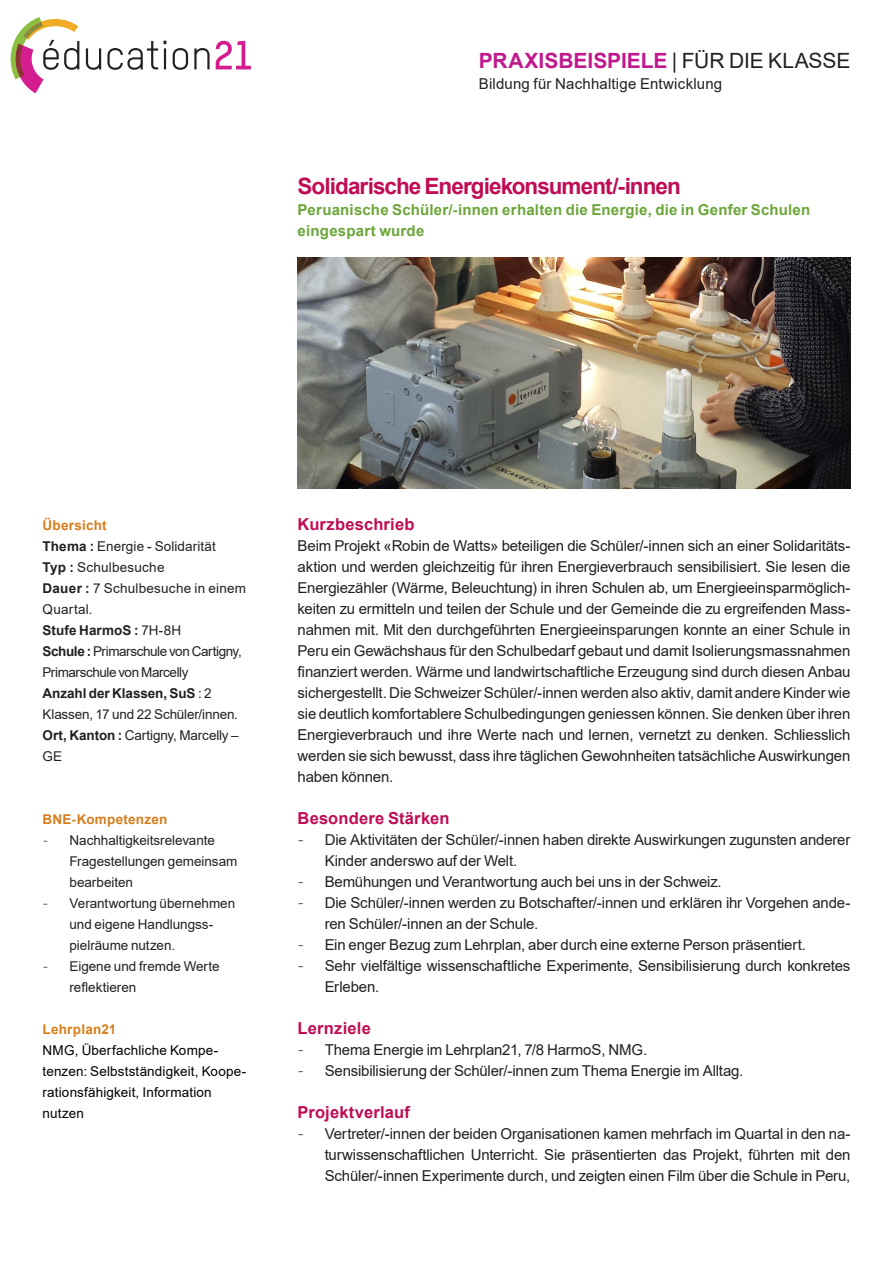
<style>
.page{position:relative;width:893px;height:1263px;background:#fff}
.page>*{position:absolute;margin:0;border:0;box-sizing:border-box;transform-origin:0 0}
._1_Titel_18_pt{font:700 22.5px "Arial";letter-spacing:-.04em;color:#c00c54}
._2_Grundschrift_10_p{font:700 21px "Arial";color:#c0198d}
._1_Untertitel_11_pt{font:700 16.5px "Arial";letter-spacing:.01em;color:#c00c54}
._2_Grundschrift_10_p-2{font:15px/21px "Arial";letter-spacing:-.01em;color:#231f20}
._1_Untertitel_11_pt-2{font:700 15px/21px "Arial";letter-spacing:.015em;color:#6ba639}
._2_Grundschrift_10_p-3{font:15px "Arial";letter-spacing:.015em;color:#231f20}
._2_Grundschrift_10_p-4{font:13.5px/21px "Arial";letter-spacing:-.005em;color:#231f20}
._1_Untertitel_11_pt-3{font:13.5px/21px "Arial";letter-spacing:.01em;color:#000}
._2_Grundschrift_10_p-5{font:13.5px/21px "Arial";letter-spacing:-.035em;color:#231f20}
._2_Grundschrift_10_p-6{font:13.5px/21px "Arial";letter-spacing:.015em;color:#231f20}
._1_Untertitel_11_pt-4{font:700 13.5px "Arial";letter-spacing:.02em;color:#d77e1c}
._2_Grundschrift_10_p-7{font:700 13.5px "Arial";letter-spacing:.005em;color:#231f20}
.s1{font-weight:400;color:#231f20}
.s2{font-weight:700}
.s3{font-weight:400}
.s4{font-family:"TSTARPRO"}
</style>
<div class="page">
<svg style="left:86px;top:48px;width:15px;height:22px"></svg>
<svg style="left:107px;top:41px;width:59px;height:29px"></svg>
<hr style="left:164px;top:48px;width:2px;height:21px;background:#231f20">
<svg style="left:173px;top:48px;width:15px;height:22px"></svg>
<svg style="left:194px;top:48px;width:16px;height:21px"></svg>
<svg style="left:216px;top:41px;width:35px;height:28px"></svg>
<svg style="left:11px;top:17px;width:68px;height:76px"></svg>
<img style="left:298px;top:257px;width:552px;height:231px">
<p class="_2_Grundschrift_10_p" style="left:479px;top:46px;width:373px">PRAXISBEISPIELE <span class="s1">| FÜR DIE KLASSE</span></p>
<p class="_2_Grundschrift_10_p-3" style="left:479px;top:73px;width:245px">Bildung für Nachhaltige Entwicklung</p>
<p class="_1_Titel_18_pt" style="left:298px;top:170px;width:385px">Solidarische Energiekonsument/-innen</p>
<p class="_1_Untertitel_11_pt-2" style="left:298px;top:199px;width:514px">Peruanische Schüler/-innen erhalten die Energie, die in Genfer Schulen eingespart wurde</p>
<p class="_1_Untertitel_11_pt-4" style="left:43px;top:516px;width:66px">Übersicht</p>
<p class="_2_Grundschrift_10_p-4" style="left:43px;top:536px;width:175px"><span class="s2">Thema :</span> Energie - Solidarität</p>
<p class="_2_Grundschrift_10_p-6" style="left:43px;top:557px;width:124px"><span class="s2">Typ :</span> Schulbesuche</p>
<p class="_2_Grundschrift_10_p-6" style="left:43px;top:578px;width:205px"><span class="s2">Dauer :</span> 7 Schulbesuche in einem<br>Quartal.</p>
<p class="_2_Grundschrift_10_p-7" style="left:43px;top:621px;width:140px">Stufe HarmoS : <span class="s3">7H-8H</span></p>
<p class="_2_Grundschrift_10_p-5" style="left:43px;top:641px;width:201px"><span class="s2">Schule :</span> Primarschule von Cartigny,<br>Primarschule von Marcelly</p>
<p class="_2_Grundschrift_10_p-4" style="left:43px;top:683px;width:197px"><span class="s2">Anzahl der Klassen, SuS</span> : 2<br>Klassen, 17 und 22 Schüler/innen.</p>
<p class="_2_Grundschrift_10_p-4" style="left:43px;top:725px;width:198px"><span class="s2">Ort, Kanton :</span> Cartigny, Marcelly –<br>GE</p>
<p class="_1_Untertitel_11_pt-4" style="left:43px;top:810px;width:127px">BNE-Kompetenzen</p>
<p class="_2_Grundschrift_10_p-4" style="left:70px;top:830px;width:169px;text-indent:-27px"><span class="s4">-</span> Nachhaltigkeitsrelevante<br>Fragestellungen gemeinsam bearbeiten</p>
<p class="_2_Grundschrift_10_p-4" style="left:70px;top:893px;width:167px;text-indent:-27px"><span class="s4">-</span> Verantwortung übernehmen und eigene Handlungss&shy;pielräume nutzen.</p>
<p class="_2_Grundschrift_10_p-4" style="left:70px;top:956px;width:152px;text-indent:-27px"><span class="s4">-</span> Eigene und fremde Werte reflektieren</p>
<p class="_1_Untertitel_11_pt-4" style="left:43px;top:1020px;width:75px">Lehrplan21</p>
<p class="_1_Untertitel_11_pt-3" style="left:43px;top:1040px;width:205px">NMG, Überfachliche Kompe&shy;tenzen: Selbstständigkeit, Koope&shy;rationsfähigkeit, Information nutzen</p>
<p class="_1_Untertitel_11_pt" style="left:298px;top:513px;width:118px">Kurzbeschrieb</p>
<p class="_2_Grundschrift_10_p-2" style="left:298px;top:535px;width:554px;text-align:justify">Beim Projekt «Robin de Watts» beteiligen die Schüler/-innen sich an einer Solidaritäts&shy;aktion und werden gleichzeitig für ihren Energieverbrauch sensibilisiert. Sie lesen die Energiezähler (Wärme, Beleuchtung) in ihren Schulen ab, um Energieeinsparmöglich&shy;keiten zu ermitteln und teilen der Schule und der Gemeinde die zu ergreifenden Mass&shy;nahmen mit. Mit den durchgeführten Energieeinsparungen konnte an einer Schule in Peru ein Gewächshaus für den Schulbedarf gebaut und damit Isolierungsmassnahmen finanziert werden. Wärme und landwirtschaftliche Erzeugung sind durch diesen Anbau sichergestellt. Die Schweizer Schüler/-innen werden also aktiv, damit andere Kinder wie sie deutlich komfortablere Schulbedingungen geniessen können. Sie denken über ihren Energieverbrauch und ihre Werte nach und lernen, vernetzt zu denken. Schliesslich werden sie sich bewusst, dass ihre täglichen Gewohnheiten tatsächliche Auswirkungen haben können.</p>
<p class="_1_Untertitel_11_pt" style="left:298px;top:807px;width:153px">Besondere Stärken</p>
<p class="_2_Grundschrift_10_p-2" style="left:325px;top:829px;width:527px;text-indent:-27px"><span class="s4">-</span> Die Aktivitäten der Schüler/-innen haben direkte Auswirkungen zugunsten anderer<br>Kinder anderswo auf der Welt.</p>
<p class="_2_Grundschrift_10_p-2" style="left:298px;top:871px;width:426px"><span class="s4">-</span> Bemühungen und Verantwortung auch bei uns in der Schweiz.</p>
<p class="_2_Grundschrift_10_p-2" style="left:325px;top:892px;width:527px;text-indent:-27px"><span class="s4">-</span> Die Schüler/-innen werden zu Botschafter/-innen und erklären ihr Vorgehen ande&shy;ren Schüler/-innen an der Schule.</p>
<p class="_2_Grundschrift_10_p-2" style="left:298px;top:934px;width:510px"><span class="s4">-</span> Ein enger Bezug zum Lehrplan, aber durch eine externe Person präsentiert.</p>
<p class="_2_Grundschrift_10_p-2" style="left:325px;top:955px;width:527px;text-indent:-27px"><span class="s4">-</span> Sehr vielfältige wissenschaftliche Experimente, Sensibilisierung durch konkretes<br>Erleben.</p>
<p class="_1_Untertitel_11_pt" style="left:298px;top:1017px;width:75px">Lernziele</p>
<p class="_2_Grundschrift_10_p-2" style="left:298px;top:1039px;width:351px"><span class="s4">-</span> Thema Energie im Lehrplan21, 7/8 HarmoS, NMG.</p>
<p class="_2_Grundschrift_10_p-2" style="left:298px;top:1060px;width:447px"><span class="s4">-</span> Sensibilisierung der Schüler/-innen zum Thema Energie im Alltag.</p>
<p class="_1_Untertitel_11_pt" style="left:298px;top:1101px;width:114px">Projektverlauf</p>
<p class="_2_Grundschrift_10_p-2" style="left:325px;top:1123px;width:527px;text-align:justify;text-indent:-27px"><span class="s4">-</span> Vertreter/-innen der beiden Organisationen kamen mehrfach im Quartal in den na&shy;turwissenschaftlichen Unterricht. Sie präsentierten das Projekt, führten mit den Schüler/-innen Experimente durch, und zeigten einen Film über die Schule in Peru,</p>
</div>
